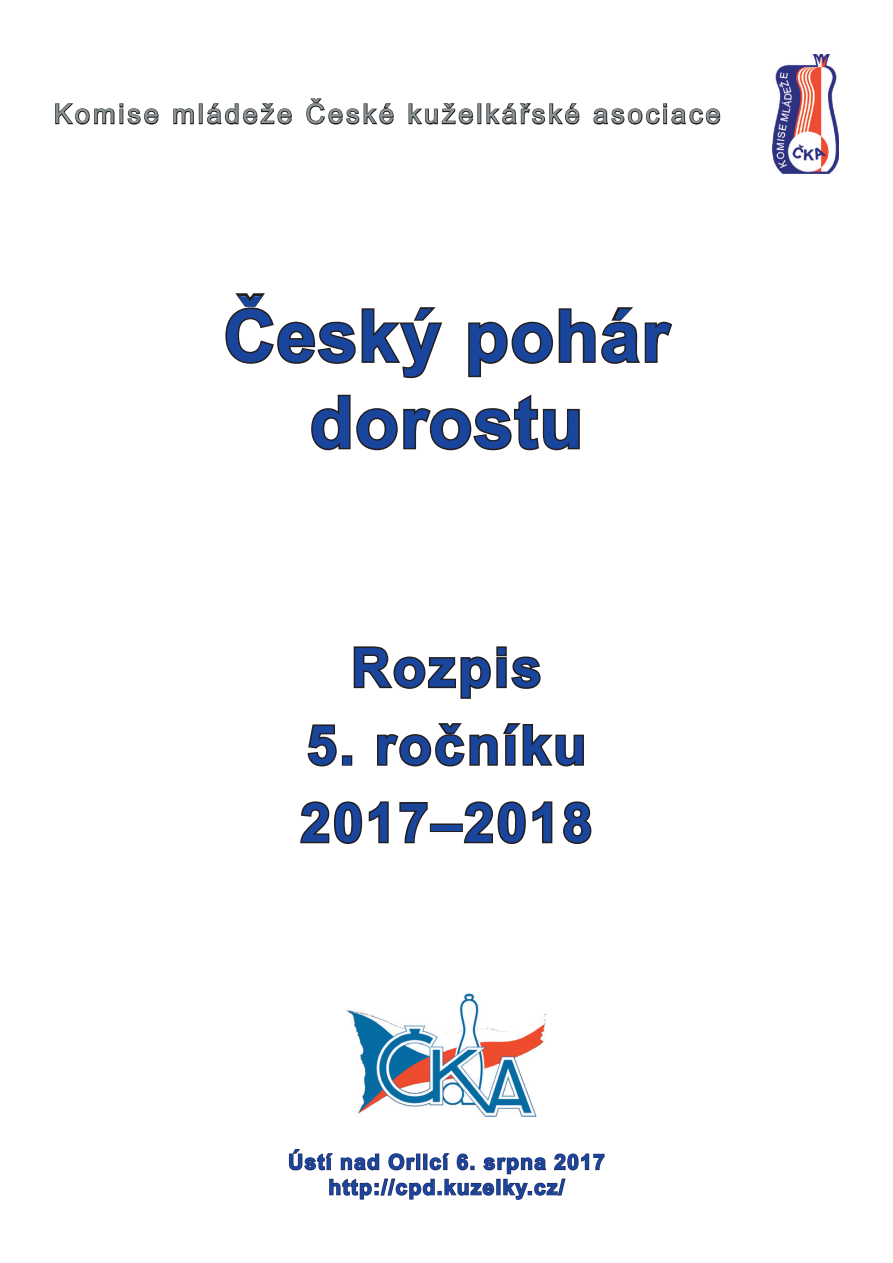
<style>
.page{position:relative;width:893px;height:1263px;background:#fff}
.page>*{position:absolute;margin:0;border:0;box-sizing:border-box;transform-origin:0 0}
.t1{font:700 72px/86.4px "Arial";letter-spacing:.015em;color:#19469c;text-align:center}
.t2{font:700 54px/77.6px "Arial";letter-spacing:.05em;color:#19469c}
.t3{font:27px "Arial";letter-spacing:.11em;color:#8a9396}
.t4{font:700 21px/25.2px "Arial";letter-spacing:.06em;color:#19469c;text-align:center}
</style>
<div class="page">
<svg style="left:353px;top:646px;width:188px;height:53px"></svg>
<svg style="left:307px;top:724px;width:30px;height:43px"></svg>
<div style="left:342px;top:755px;width:10px;height:11px;border:3px solid #231f20"></div>
<svg style="left:377px;top:723px;width:207px;height:44px"></svg>
<svg style="left:300px;top:801px;width:89px;height:43px"></svg>
<svg style="left:399px;top:802px;width:29px;height:42px"></svg>
<div style="left:430px;top:823px;width:33px;height:9px;border:3px solid #231f20"></div>
<svg style="left:462px;top:801px;width:91px;height:43px"></svg>
<svg style="left:563px;top:801px;width:29px;height:43px"></svg>
<svg style="left:288px;top:1149px;width:317px;height:51px"></svg>
<svg style="left:225px;top:293px;width:218px;height:86px"></svg>
<svg style="left:468px;top:307px;width:205px;height:71px"></svg>
<svg style="left:311px;top:394px;width:269px;height:57px"></svg>
<svg style="left:55px;top:103px;width:104px;height:22px"></svg>
<svg style="left:173px;top:108px;width:21px;height:17px"></svg>
<div style="left:199px;top:103px;width:4px;height:21px;border:2px solid #231f20"></div>
<svg style="left:207px;top:103px;width:85px;height:22px"></svg>
<svg style="left:306px;top:98px;width:88px;height:27px"></svg>
<svg style="left:408px;top:103px;width:66px;height:22px"></svg>
<div style="left:477px;top:103px;width:4px;height:21px;border:2px solid #231f20"></div>
<svg style="left:486px;top:103px;width:94px;height:22px"></svg>
<svg style="left:593px;top:103px;width:128px;height:22px"></svg>
<img style="left:772px;top:54px;width:67px;height:119px">
<img style="left:347px;top:993px;width:199px;height:123px">
<p class="t3" style="left:54px;top:95px;width:668px">Komise mládeže České kuželkářské asociace</p>
<h1 class="t1" style="left:224px;top:294px;width:447px">Český pohár dorostu</h1>
<h2 class="t2" style="left:351px;top:629px;width:192px">Rozpis</h2>
<h2 class="t2" style="left:301px;top:707px;width:293px">5. ročníku<br>2017–2018</h2>
<p class="t4" style="left:288px;top:1149px;width:318px">Ústí nad Orlicí 6. srpna 2017 http://cpd.kuzelky.cz/</p>
</div>
